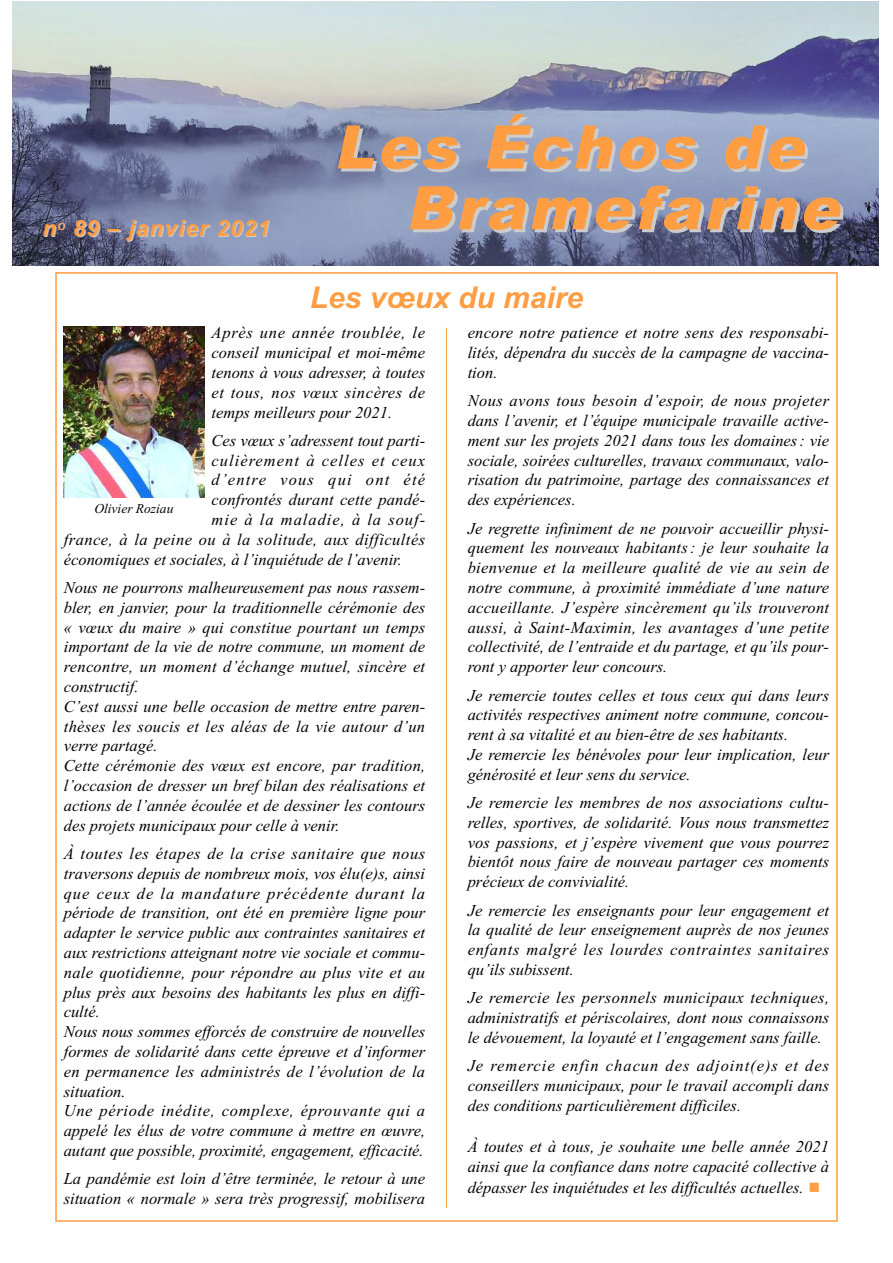
<style>
.page{position:relative;width:893px;height:1263px;background:#fff}
.page>*{position:absolute;margin:0;border:0;box-sizing:border-box;transform-origin:0 0}
.t1{font:italic 900 60px "Arial";color:#ff9d43}
.t2{font:italic 700 30px "Arial";color:#ff9d43}
.t3{font:italic 700 22.5px "Arial";letter-spacing:.05em;color:#ff9d43}
.t4{font:italic 16.5px/19.8px "Times New Roman";color:#000;text-align:justify}
.t5{font:italic 16.5px "Times New Roman";letter-spacing:.06em;color:#000}
.t6{font:italic 16.5px "Times New Roman";letter-spacing:.03em;color:#000}
.t7{font:italic 16.5px "Times New Roman";letter-spacing:.075em;color:#000}
.t8{font:italic 13.5px "Times New Roman";color:#000}
.s1{color:#ff9d43}
</style>
<div class="page">
<img style="left:13px;top:1px;width:866px;height:264px">
<hr style="left:446px;top:328px;width:1px;height:880px;background:#ff9d43">
<img style="left:64px;top:327px;width:140px;height:170px">
<h3 class="t3" style="left:43px;top:215px;width:229px">n<sup>o</sup> 89 – janvier 2021</h3>
<h1 class="t1" style="left:333px;top:113px;width:489px">Les Échos de</h1>
<h1 class="t1" style="left:405px;top:173px;width:453px">Bramefarine</h1>
<h2 class="t2" style="left:310px;top:280px;width:275px">Les vœux du maire</h2>
<p class="t4" style="left:212px;top:323px;width:215px">Après une année troublée, le conseil municipal et moi-même tenons à vous adresser, à toutes et tous, nos vœux sincères de temps meilleurs pour 2021.</p>
<p class="t4" style="left:212px;top:430px;width:215px">Ces vœux s’adressent tout parti-</p>
<p class="t5" style="left:212px;top:450px;width:215px">culièrement à celles et ceux</p>
<p class="t7" style="left:212px;top:470px;width:215px">d’entre vous qui ont été</p>
<p class="t4" style="left:212px;top:490px;width:215px">confrontés durant cette pandé-</p>
<p class="t5" style="left:212px;top:510px;width:215px">mie à la maladie, à la souf-</p>
<p class="t6" style="left:64px;top:529px;width:363px">france, à la peine ou à la solitude, aux difficultés</p>
<p class="t4" style="left:64px;top:549px;width:340px">économiques et sociales, à l’inquiétude de l’avenir.</p>
<p class="t4" style="left:64px;top:577px;width:363px;text-align:left">Nous ne pourrons malheureusement pas nous rassem&shy;bler, en janvier, pour la traditionnelle cérémonie des « vœux du maire » qui constitue pourtant un temps important de la vie de notre commune, un moment de rencontre, un moment d’échange mutuel, sincère et constructif.<br>C’est aussi une belle occasion de mettre entre paren&shy;thèses les soucis et les aléas de la vie autour d’un verre partagé.<br>Cette cérémonie des vœux est encore, par tradition, l’occasion de dresser un bref bilan des réalisations et actions de l’année écoulée et de dessiner les contours des projets municipaux pour celle à venir.</p>
<p class="t4" style="left:64px;top:843px;width:363px;text-align:left">À toutes les étapes de la crise sanitaire que nous traversons depuis de nombreux mois, vos élu(e)s, ainsi que ceux de la mandature précédente durant la période de transition, ont été en première ligne pour adapter le service public aux contraintes sanitaires et aux restrictions atteignant notre vie sociale et commu&shy;nale quotidienne, pour répondre au plus vite et au plus près aux besoins des habitants les plus en diffi&shy;culté.<br>Nous nous sommes efforcés de construire de nouvelles formes de solidarité dans cette épreuve et d’informer en permanence les administrés de l’évolution de la situation.<br>Une période inédite, complexe, éprouvante qui a appelé les élus de votre commune à mettre en œuvre, autant que possible, proximité, engagement, efficacité.</p>
<p class="t4" style="left:64px;top:1169px;width:363px">La pandémie est loin d’être terminée, le retour à une situation « normale » sera très progressif, mobilisera</p>
<p class="t8" style="left:94px;top:500px;width:81px">Olivier Roziau</p>
<p class="t4" style="left:468px;top:323px;width:363px">encore notre patience et notre sens des responsabi&shy;lités, dépendra du succès de la campagne de vaccina&shy;tion.</p>
<p class="t4" style="left:468px;top:391px;width:363px">Nous avons tous besoin d’espoir, de nous projeter dans l’avenir, et l’équipe municipale travaille active&shy;ment sur les projets 2021 dans tous les domaines: vie sociale, soirées culturelles, travaux communaux, valo&shy;risation du patrimoine, partage des connaissances et des expériences.</p>
<p class="t4" style="left:468px;top:518px;width:363px">Je regrette infiniment de ne pouvoir accueillir physi&shy;quement les nouveaux habitants: je leur souhaite la bienvenue et la meilleure qualité de vie au sein de notre commune, à proximité immédiate d’une nature accueillante. J’espère sincèrement qu’ils trouveront aussi, à Saint-Maximin, les avantages d’une petite collectivité, de l’entraide et du partage, et qu’ils pour&shy;ront y apporter leur concours.</p>
<p class="t4" style="left:468px;top:685px;width:363px;text-align:left">Je remercie toutes celles et tous ceux qui dans leurs activités respectives animent notre commune, concou&shy;rent à sa vitalité et au bien-être de ses habitants.<br>Je remercie les bénévoles pour leur implication, leur générosité et leur sens du service.</p>
<p class="t4" style="left:468px;top:792px;width:363px">Je remercie les membres de nos associations cultu&shy;relles, sportives, de solidarité. Vous nous transmettez vos passions, et j’espère vivement que vous pourrez bientôt nous faire de nouveau partager ces moments précieux de convivialité.</p>
<p class="t4" style="left:468px;top:900px;width:363px">Je remercie les enseignants pour leur engagement et la qualité de leur enseignement auprès de nos jeunes enfants malgré les lourdes contraintes sanitaires qu’ils subissent.</p>
<p class="t4" style="left:468px;top:988px;width:363px">Je remercie les personnels municipaux techniques, administratifs et périscolaires, dont nous connaissons le dévouement, la loyauté et l’engagement sans faille.</p>
<p class="t4" style="left:468px;top:1055px;width:363px">Je remercie enfin chacun des adjoint(e)s et des conseillers municipaux, pour le travail accompli dans des conditions particulièrement difficiles.</p>
<p class="t4" style="left:468px;top:1136px;width:363px">À toutes et à tous, je souhaite une belle année 2021 ainsi que la confiance dans notre capacité collective à</p>
<p class="t4" style="left:468px;top:1177px;width:354px">dépasser les inquiétudes et les difficultés actuelles. <span class="s1">■</span></p>
</div>
